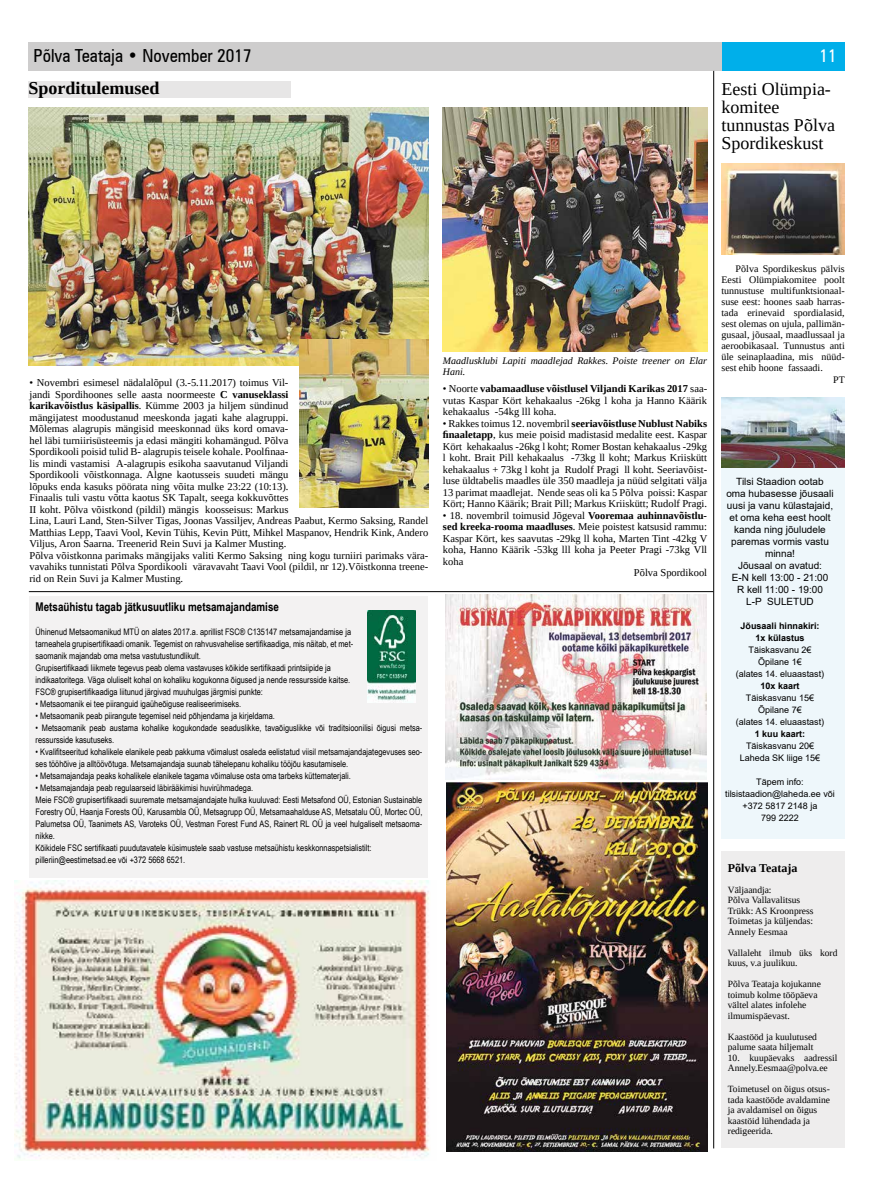
<style>
.page{position:relative;width:893px;height:1191px;background:#fff}
.page>*{position:absolute;margin:0;border:0;box-sizing:border-box;transform-origin:0 0}
.t1{font:18px/18px "Liberation Serif";color:#000}
.t2{font:condensed 18px "Zurich BT";color:#000}
.t3{font:700 18px "Liberation Serif";color:#000}
.t4{font:condensed 18px "Zurich BT";color:#fff}
.t5{font:700 12px "Arial Narrow";color:#000}
.t6{font:700 12px "Liberation Serif";color:#000}
.t7{font:10.5px/11.5px "Liberation Serif";color:#000;text-align:justify}
.t8{font:10px/11px "Liberation Serif";color:#000;text-align:justify}
.t9{font:10px/12px "Arial";color:#000;text-align:center}
.t10{font:italic 10px/11px "Liberation Serif";color:#000}
.t11{font:9.5px/10.5px "Liberation Serif";color:#000}
.t12{font:9px/12px "Arial Narrow";color:#000}
.t13{font:9px/12px "Arial";color:#000;text-align:center}
.t14{font:700 9px/12px "Arial";color:#000;text-align:center}
.s1{font-weight:700}
</style>
<div class="page">
<img style="left:14px;top:880px;width:416px;height:280px">
<div style="left:29px;top:596px;width:399px;height:281px;background:#f3f2f2"></div>
<div style="left:721px;top:398px;width:123px;height:440px;background:#eef7fb"></div>
<div style="left:582px;top:43px;width:263px;height:28px;background:#00afea"></div>
<div style="left:28px;top:43px;width:693px;height:28px;background:#cecdcd"></div>
<hr style="left:713px;top:71px;width:1px;height:1077px;background:#000">
<div style="left:28px;top:82px;width:263px;height:16px;background:#e7e6e6"></div>
<hr style="left:29px;top:591px;width:684px;height:1px;background:#000">
<div style="left:721px;top:851px;width:123px;height:297px;background:#eeeded"></div>
<img style="left:28px;top:108px;width:400px;height:257px">
<img style="left:721px;top:164px;width:124px;height:91px">
<img style="left:721px;top:397px;width:123px;height:70px">
<img style="left:446px;top:782px;width:261px;height:369px">
<img style="left:443px;top:108px;width:264px;height:243px">
<img style="left:300px;top:339px;width:128px;height:169px">
<img style="left:367px;top:610px;width:48px;height:92px">
<img style="left:446px;top:595px;width:260px;height:184px">
<h1 class="t2" style="left:34px;top:45px;width:219px">Põlva Teataja • November 2017</h1>
<h1 class="t4" style="left:819px;top:45px;width:19px">11</h1>
<h1 class="t3" style="left:28px;top:76px;width:133px">Sporditulemused</h1>
<h1 class="t1" style="left:721px;top:80px;width:115px">Eesti Olümpia&shy;komitee tunnustas Põlva<br>Spordikeskust</h1>
<p class="t7" style="left:29px;top:377px;width:400px;text-align:left">• Novembri esimesel nädalalõpul (3.-5.11.2017) toimus Vil-<br>jandi Spordihoones selle aasta noormeeste <span class="s1">C vanuseklassi<br>karikavõistlus käsipallis</span>. Kümme 2003 ja hiljem sündinud<br>mängijatest moodustanud meeskonda jagati kahe alagruppi.<br>Mõlemas alagrupis mängisid meeskonnad üks kord omava-<br>hel läbi turniirisüsteemis ja edasi mängiti kohamängud. Põlva<br>Spordikooli poisid tulid B- alagrupis teisele kohale. Poolfinaa-<br>lis mindi vastamisi A-alagrupis esikoha saavutanud Viljandi<br>Spordikooli võistkonnaga. Algne kaotusseis suudeti mängu<br>lõpuks enda kasuks pöörata ning võita mulke 23:22 (10:13).<br>Finaalis tuli vastu võtta kaotus SK Tapalt, seega kokkuvõttes<br>II koht. Põlva võistkond (pildil) mängis koosseisus: Markus<br>Lina, Lauri Land, Sten-Silver Tigas, Joonas Vassiljev, Andreas Paabut, Kermo Saksing, Randel Matthias Lepp, Taavi Vool, Kevin Tühis, Kevin Pütt, Mihkel Maspanov, Hendrik Kink, Andero Viljus, Aron Saarna. Treenerid Rein Suvi ja Kalmer Musting.<br>Põlva võistkonna parimaks mängijaks valiti Kermo Saksing ning kogu turniiri parimaks vära&shy;vavahiks tunnistati Põlva Spordikooli väravavaht Taavi Vool (pildil, nr 12).Võistkonna treene&shy;rid on Rein Suvi ja Kalmer Musting.</p>
<p class="t5" style="left:36px;top:598px;width:245px">Metsaühistu tagab jätkusuutliku metsamajandamise</p>
<p class="t12" style="left:36px;top:626px;width:319px">Ühinenud Metsaomanikud MTÜ on alates 2017.a. aprillist FSC® C135147 metsamajandamise ja tarneahela grupisertifikaadi omanik. Tegemist on rahvusvahelise sertifikaadiga, mis näitab, et met&shy;saomanik majandab oma metsa vastutustundlikult.<br>Grupisertifikaadi liikmete tegevus peab olema vastavuses kõikide sertifikaadi printsiipide ja indikaatoritega. Väga oluliselt kohal on kohaliku kogukonna õigused ja nende ressursside kaitse.<br>FSC® grupisertifikaadiga liitunud järgivad muuhulgas järgmisi punkte:</p>
<p class="t12" style="left:36px;top:698px;width:207px">• Metsaomanik ei tee piiranguid igaüheõiguse realiseerimiseks.</p>
<p class="t12" style="left:36px;top:710px;width:241px">• Metsaomanik peab piirangute tegemisel neid põhjendama ja kirjeldama.</p>
<p class="t12" style="left:36px;top:722px;width:388px">• Metsaomanik peab austama kohalike kogukondade seaduslikke, tavaõiguslikke või traditsioonilisi õigusi metsa&shy;ressursside kasutuseks.</p>
<p class="t12" style="left:36px;top:746px;width:388px">• Kvalifitseeritud kohalikele elanikele peab pakkuma võimalust osaleda eelistatud viisil metsamajandajategevuses seo&shy;ses tööhõive ja alltöövõtuga. Metsamajandaja suunab tähelepanu kohaliku tööjõu kasutamisele.</p>
<p class="t12" style="left:36px;top:770px;width:317px">• Metsamajandaja peaks kohalikele elanikele tagama võimaluse osta oma tarbeks küttematerjali.</p>
<p class="t12" style="left:36px;top:782px;width:388px">• Metsamajandaja peab regulaarseid läbirääkimisi huvirühmadega.<br>Meie FSC® grupisertifikaadi suuremate metsamajandajate hulka kuuluvad: Eesti Metsafond OÜ, Estonian Sustainable Forestry OÜ, Haanja Forests OÜ, Karusambla OÜ, Metsagrupp OÜ, Metsamaahalduse AS, Metsatalu OÜ, Mortec OÜ, Palumetsa OÜ, Taanimets AS, Varoteks OÜ, Vestman Forest Fund AS, Rainert RL OÜ ja veel hulgaliselt metsaoma&shy;nikke.<br>Kõikidele FSC sertifikaati puudutavatele küsimustele saab vastuse metsaühistu keskkonnaspetsialistilt: pilleriin@eestimetsad.ee või +372 5668 6521.</p>
<p class="t10" style="left:443px;top:355px;width:266px">Maadlusklubi Lapiti maadlejad Rakkes. Poiste treener on Elar<br>Hani.</p>
<p class="t7" style="left:443px;top:383px;width:266px">• Noorte <span class="s1">vabamaadluse võistlusel Viljandi Karikas 2017</span> saa&shy;vutas Kaspar Kört kehakaalus -26kg l koha ja Hanno Käärik kehakaalus -54kg lll koha.</p>
<p class="t7" style="left:443px;top:417px;width:266px">• Rakkes toimus 12. novembril <span class="s1">seeriavõistluse Nublust Nabiks finaaletapp</span>, kus meie poisid madistasid medalite eest. Kaspar Kört kehakaalus -26kg l koht; Romer Bostan kehakaalus -29kg l koht. Brait Pill kehakaalus -73kg ll koht; Markus Kriiskütt kehakaalus + 73kg l koht ja Rudolf Pragi ll koht. Seeriavõist&shy;luse üldtabelis maadles üle 350 maadleja ja nüüd selgitati välja 13 parimat maadlejat. Nende seas oli ka 5 Põlva poissi: Kaspar Kört; Hanno Käärik; Brait Pill; Markus Kriiskütt; Rudolf Pragi.</p>
<p class="t7" style="left:443px;top:509px;width:266px">• 18. novembril toimusid Jõgeval <span class="s1">Vooremaa auhinnavõistlu-</span></p>
<p class="t7" style="left:443px;top:521px;width:266px"><span class="s1">sed kreeka-rooma maadluses</span>. Meie poistest katsusid rammu:</p>
<p class="t7" style="left:443px;top:532px;width:266px">Kaspar Kört, kes saavutas -29kg ll koha, Marten Tint -42kg V</p>
<p class="t7" style="left:443px;top:544px;width:266px">koha, Hanno Käärik -53kg lll koha ja Peeter Pragi -73kg Vll</p>
<p class="t7" style="left:443px;top:555px;width:22px">koha</p>
<p class="t7" style="left:634px;top:567px;width:75px">Põlva Spordikool</p>
<p class="t8" style="left:721px;top:263px;width:125px;text-indent:14px">Põlva Spordikeskus pälvis Eesti Olümpiakomitee poolt tunnustuse multifunktsionaal&shy;suse eest: hoones saab harras&shy;tada erinevaid spordialasid, sest olemas on ujula, pallimän&shy;gusaal, jõusaal, maadlussaal ja aeroobikasaal. Tunnustus anti üle seinaplaadina, mis nüüd&shy;sest ehib hoone fassaadi.</p>
<p class="t8" style="left:833px;top:374px;width:13px">PT</p>
<p class="t9" style="left:726px;top:476px;width:109px">Tilsi Staadion ootab oma hubasesse jõusaali uusi ja vanu külastajaid, et oma keha eest hoolt kanda ning jõuludele paremas vormis vastu minna!<br>Jõusaal on avatud:<br>E-N kell 13:00 - 21:00<br>R kell 11:00 - 19:00<br>L-P SULETUD</p>
<p class="t14" style="left:740px;top:620px;width:81px">Jõusaali hinnakiri:<br>1x külastus</p>
<p class="t13" style="left:736px;top:644px;width:90px">Täiskasvanu 2€<br>Õpilane 1€<br>(alates 14. eluaastast)</p>
<p class="t14" style="left:760px;top:680px;width:41px">10x kaart</p>
<p class="t13" style="left:736px;top:692px;width:90px">Täiskasvanu 15€<br>Õpilane 7€<br>(alates 14. eluaastast)</p>
<p class="t14" style="left:755px;top:728px;width:52px">1 kuu kaart:</p>
<p class="t13" style="left:740px;top:740px;width:82px">Täiskasvanu 20€<br>Laheda SK liige 15€</p>
<p class="t13" style="left:725px;top:776px;width:111px">Täpem info: tilsistaadion@laheda.ee või +372 5817 2148 ja<br>799 2222</p>
<p class="t6" style="left:728px;top:859px;width:71px">Põlva Teataja</p>
<p class="t11" style="left:728px;top:884px;width:87px">Väljaandja:<br>Põlva Vallavalitsus<br>Trükk: AS Kroonpress<br>Toimetas ja küljendas:<br>Annely Eesmaa</p>
<p class="t11" style="left:728px;top:947px;width:111px">Vallaleht ilmub üks kord kuus, v.a juulikuu.</p>
<p class="t11" style="left:728px;top:978px;width:95px">Põlva Teataja kojukanne toimub kolme tööpäeva vältel alates infolehe ilmumispäevast.</p>
<p class="t11" style="left:728px;top:1031px;width:91px">Kaastööd ja kuulutused palume saata hiljemalt</p>
<p class="t11" style="left:728px;top:1052px;width:111px">10. kuupäevaks aadressil<br>Annely.Eesmaa@polva.ee</p>
<p class="t11" style="left:728px;top:1083px;width:104px">Toimetusel on õigus otsus&shy;tada kaastööde avaldamine ja avaldamisel on õigus kaastöid lühendada ja redigeerida.</p>
</div>
